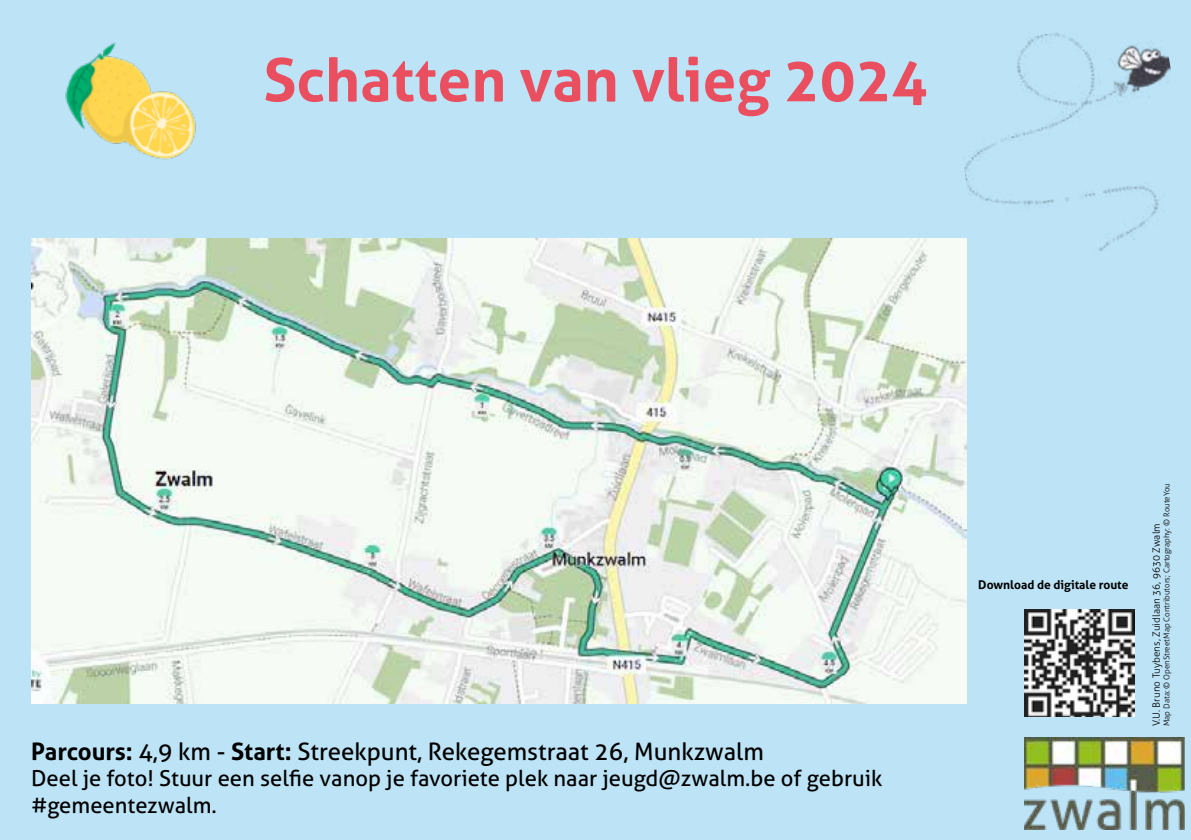
<style>
.page{position:relative;width:1191px;height:840px;background:#fff}
.page>*{position:absolute;margin:0;border:0;box-sizing:border-box;transform-origin:0 0}
.t1{font:700 60px "Aller";color:#ea4f5f}
.t2{font:24px "Aller";color:#000}
.t3{font:22px/26.4px "Aller";color:#000}
.t4{font:700 12px "Aller";color:#000}
.t5{font:300 10px "Aller";color:#000}
.t6{font:300 8px "Aller";color:#000}
.s1{font-weight:700}
</style>
<div class="page">
<div style="left:0;top:0;width:1191px;height:839px;background:#bce3f6"></div>
<img style="left:1024px;top:737px;width:160px;height:92px">
<img style="left:31px;top:238px;width:935px;height:465px">
<img style="left:945px;top:33px;width:226px;height:237px">
<img style="left:65px;top:42px;width:131px;height:118px">
<img style="left:1024px;top:609px;width:110px;height:107px">
<h1 class="t1" style="left:263px;top:43px;width:665px">Schatten van vlieg 2024</h1>
<p class="t2" style="left:31px;top:736px;width:734px"><span class="s1">Parcours:</span> 4,9 km - <span class="s1">Start:</span> Streekpunt, Rekegemstraat 26, Munkzwalm</p>
<p class="t3" style="left:31px;top:764px;width:852px">Deel je foto! Stuur een selfie vanop je favoriete plek naar jeugd@zwalm.be of gebruik #gemeentezwalm.</p>
<p class="t4" style="left:978px;top:577px;width:152px">Download de digitale route</p>
<p class="t6" style="left:1161px;top:725px;width:244px;rotate:-90deg">Map Data: © OpenStreetMap Contributors; Cartography: © RouteYou</p>
<p class="t5" style="left:1150px;top:725px;width:204px;rotate:-90deg">V.U. Bruno Tuybens, Zuidlaan 36, 9630 Zwalm</p>
</div>
